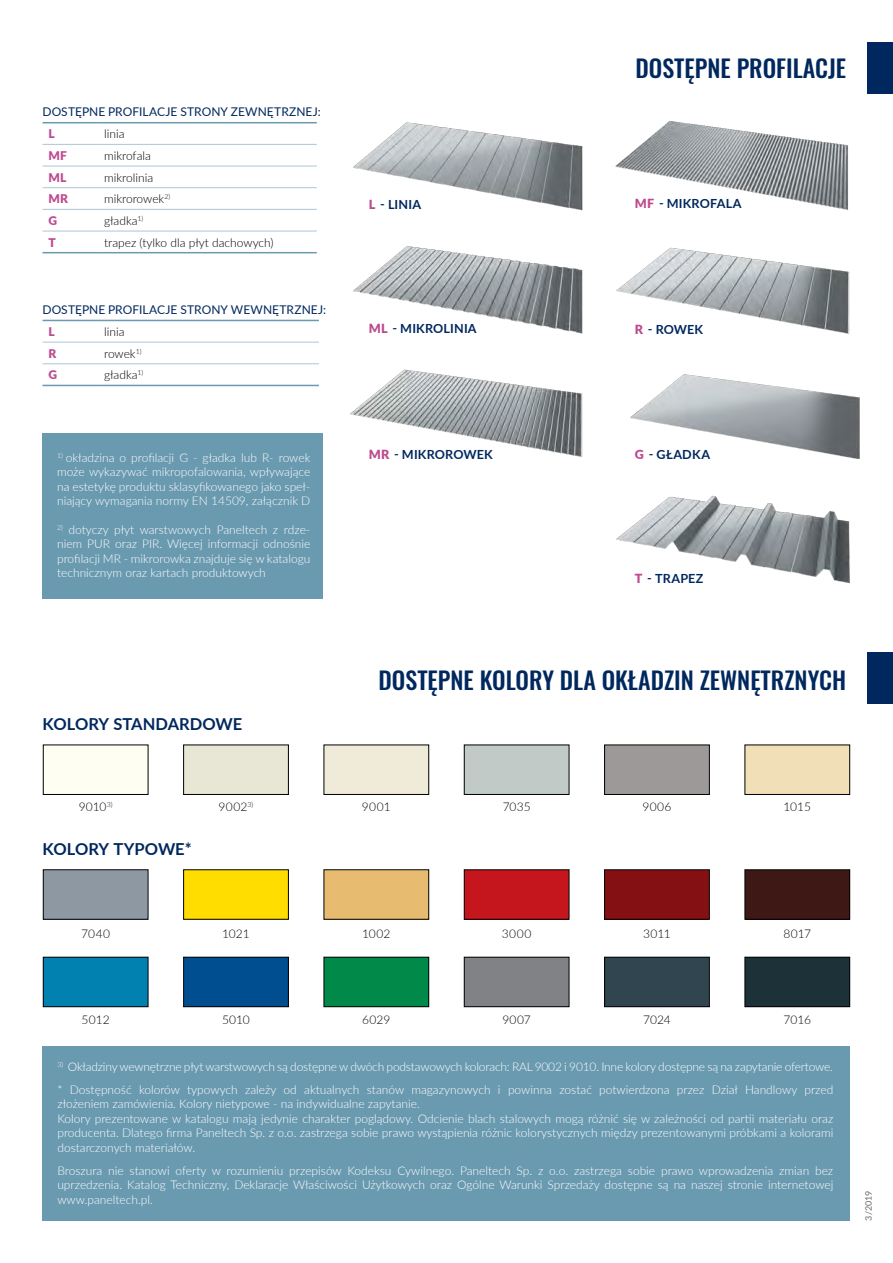
<style>
.page{position:relative;width:893px;height:1263px;background:#fff}
.page>*{position:absolute;margin:0;border:0;box-sizing:border-box;transform-origin:0 0}
.t1{font:500 24px "Oswald";color:#00285e}
.t2{font:700 16.5px "Lato";color:#00285e}
.t3{font:700 12.6px "Lato";letter-spacing:.015em;color:#00285e}
.t4{font:300 12px/14.4px "Lato";color:#fff;text-align:justify}
.t5{font:300 12px "Lato";color:#000}
.t6{font:12px "Lato";letter-spacing:.005em;color:#00285e}
.t7{font:900 12px "Lato";color:#be4b8f}
.t8{font:9px "Lato";color:#6d6e71}
.s1{font-weight:900;color:#be4b8f}
</style>
<div class="page">
<div style="left:867px;top:43px;width:26px;height:51px;background:#00285e"></div>
<div style="left:867px;top:653px;width:26px;height:51px;background:#00285e"></div>
<img style="left:616px;top:247px;width:234px;height:87px">
<img style="left:353px;top:246px;width:230px;height:88px">
<img style="left:630px;top:374px;width:230px;height:85px">
<img style="left:350px;top:369px;width:233px;height:89px">
<img style="left:353px;top:122px;width:230px;height:89px">
<img style="left:615px;top:121px;width:233px;height:89px">
<img style="left:616px;top:495px;width:234px;height:89px">
<hr style="left:43px;top:122px;width:55px;height:1px;background:#6a9ab0">
<hr style="left:98px;top:122px;width:219px;height:1px;background:#6a9ab0">
<hr style="left:43px;top:252px;width:55px;height:1px;background:#6a9ab0">
<hr style="left:98px;top:252px;width:219px;height:1px;background:#6a9ab0">
<hr style="left:43px;top:144px;width:55px;height:1px;background:#abc7d6">
<hr style="left:98px;top:144px;width:219px;height:1px;background:#abc7d6">
<hr style="left:43px;top:166px;width:55px;height:1px;background:#abc7d6">
<hr style="left:98px;top:166px;width:219px;height:1px;background:#abc7d6">
<hr style="left:43px;top:187px;width:55px;height:1px;background:#abc7d6">
<hr style="left:98px;top:187px;width:219px;height:1px;background:#abc7d6">
<hr style="left:43px;top:209px;width:55px;height:1px;background:#abc7d6">
<hr style="left:98px;top:209px;width:219px;height:1px;background:#abc7d6">
<hr style="left:43px;top:231px;width:55px;height:1px;background:#abc7d6">
<hr style="left:98px;top:231px;width:219px;height:1px;background:#abc7d6">
<hr style="left:43px;top:342px;width:55px;height:1px;background:#abc7d6">
<hr style="left:98px;top:342px;width:221px;height:1px;background:#abc7d6">
<hr style="left:43px;top:363px;width:55px;height:1px;background:#abc7d6">
<hr style="left:98px;top:363px;width:221px;height:1px;background:#abc7d6">
<hr style="left:43px;top:320px;width:55px;height:1px;background:#6a9ab0">
<hr style="left:98px;top:320px;width:221px;height:1px;background:#6a9ab0">
<hr style="left:43px;top:385px;width:55px;height:1px;background:#6a9ab0">
<hr style="left:98px;top:385px;width:221px;height:1px;background:#6a9ab0">
<div style="left:43px;top:433px;width:280px;height:165px;background:#6a9ab0"></div>
<div style="left:43px;top:745px;width:105px;height:49px;background:#fffef2"></div>
<div style="left:43px;top:744px;width:105px;height:51px;border:1px solid #000"></div>
<div style="left:184px;top:745px;width:104px;height:49px;background:#e8e6d4"></div>
<div style="left:183px;top:744px;width:106px;height:51px;border:1px solid #000"></div>
<div style="left:324px;top:745px;width:105px;height:49px;background:#f0ead8"></div>
<div style="left:324px;top:744px;width:105px;height:51px;border:1px solid #000"></div>
<div style="left:464px;top:745px;width:105px;height:49px;background:#c1cac7"></div>
<div style="left:464px;top:744px;width:105px;height:51px;border:1px solid #000"></div>
<div style="left:605px;top:745px;width:104px;height:49px;background:#9c9998"></div>
<div style="left:604px;top:744px;width:106px;height:51px;border:1px solid #000"></div>
<div style="left:745px;top:745px;width:105px;height:49px;background:#f1dfb8"></div>
<div style="left:744px;top:744px;width:106px;height:51px;border:1px solid #000"></div>
<div style="left:43px;top:870px;width:105px;height:49px;background:#8e98a3"></div>
<div style="left:43px;top:869px;width:105px;height:51px;border:1px solid #000"></div>
<div style="left:184px;top:870px;width:104px;height:49px;background:#fd0"></div>
<div style="left:183px;top:869px;width:106px;height:51px;border:1px solid #000"></div>
<div style="left:324px;top:870px;width:105px;height:49px;background:#e7bc70"></div>
<div style="left:324px;top:869px;width:105px;height:51px;border:1px solid #000"></div>
<div style="left:464px;top:870px;width:105px;height:49px;background:#c4161c"></div>
<div style="left:464px;top:869px;width:105px;height:51px;border:1px solid #000"></div>
<div style="left:605px;top:870px;width:104px;height:49px;background:#851013"></div>
<div style="left:604px;top:869px;width:106px;height:51px;border:1px solid #000"></div>
<div style="left:745px;top:870px;width:105px;height:49px;background:#3e1815"></div>
<div style="left:744px;top:869px;width:106px;height:51px;border:1px solid #000"></div>
<div style="left:43px;top:957px;width:105px;height:50px;background:#0081b0"></div>
<div style="left:43px;top:957px;width:105px;height:50px;border:1px solid #000"></div>
<div style="left:184px;top:957px;width:104px;height:50px;background:#004e90"></div>
<div style="left:183px;top:957px;width:106px;height:50px;border:1px solid #000"></div>
<div style="left:324px;top:957px;width:105px;height:50px;background:#008948"></div>
<div style="left:324px;top:957px;width:105px;height:50px;border:1px solid #000"></div>
<div style="left:464px;top:957px;width:105px;height:50px;background:#808285"></div>
<div style="left:464px;top:957px;width:105px;height:50px;border:1px solid #000"></div>
<div style="left:605px;top:957px;width:104px;height:50px;background:#314550"></div>
<div style="left:604px;top:957px;width:106px;height:50px;border:1px solid #000"></div>
<div style="left:745px;top:957px;width:105px;height:50px;background:#1c3238"></div>
<div style="left:744px;top:957px;width:106px;height:50px;border:1px solid #000"></div>
<div style="left:43px;top:1046px;width:807px;height:175px;background:#6a9ab0"></div>
<p class="t6" style="left:43px;top:103px;width:280px">DOSTĘPNE PROFILACJE STRONY ZEWNĘTRZNEJ:</p>
<p class="t7" style="left:49px;top:125px;width:8px">L</p>
<p class="t5" style="left:104px;top:126px;width:22px">linia</p>
<p class="t7" style="left:49px;top:147px;width:20px">MF</p>
<p class="t5" style="left:104px;top:147px;width:48px">mikrofala</p>
<p class="t7" style="left:49px;top:168px;width:19px">ML</p>
<p class="t5" style="left:104px;top:169px;width:51px">mikrolinia</p>
<p class="t7" style="left:49px;top:190px;width:21px">MR</p>
<p class="t5" style="left:104px;top:191px;width:68px">mikrorowek<sup>2)</sup></p>
<p class="t7" style="left:49px;top:212px;width:10px">G</p>
<p class="t5" style="left:104px;top:212px;width:41px">gładka<sup>1)</sup></p>
<p class="t7" style="left:49px;top:233px;width:9px">T</p>
<p class="t5" style="left:104px;top:234px;width:171px">trapez (tylko dla płyt dachowych)</p>
<p class="t6" style="left:43px;top:301px;width:285px">DOSTĘPNE PROFILACJE STRONY WEWNĘTRZNEJ:</p>
<p class="t7" style="left:49px;top:323px;width:8px">L</p>
<p class="t5" style="left:104px;top:323px;width:22px">linia</p>
<p class="t7" style="left:49px;top:344px;width:9px">R</p>
<p class="t5" style="left:104px;top:345px;width:39px">rowek<sup>1)</sup></p>
<p class="t7" style="left:49px;top:366px;width:10px">G</p>
<p class="t5" style="left:104px;top:367px;width:41px">gładka<sup>1)</sup></p>
<p class="t4" style="left:57px;top:450px;width:255px"><sup>1)</sup> okładzina o profilacji G - gładka lub R- rowek może wykazywać mikropofalowania, wpływające na estetykę produktu sklasyfikowanego jako speł&shy;niający wymagania normy EN 14509, załącznik D</p>
<p class="t4" style="left:57px;top:522px;width:255px"><sup>2)</sup> dotyczy płyt warstwowych Paneltech z rdze&shy;niem PUR oraz PIR. Więcej informacji odnośnie profilacji MR - mikrorowka znajduje się w katalogu technicznym oraz kartach produktowych</p>
<h1 class="t1" style="left:635px;top:56px;width:212px">DOSTĘPNE PROFILACJE</h1>
<p class="t3" style="left:369px;top:195px;width:54px"><span class="s1">L</span> - LINIA</p>
<p class="t3" style="left:635px;top:194px;width:108px"><span class="s1">MF</span> - MIKROFALA</p>
<p class="t3" style="left:369px;top:319px;width:109px"><span class="s1">ML</span> - MIKROLINIA</p>
<p class="t3" style="left:635px;top:321px;width:70px"><span class="s1">R</span> - ROWEK</p>
<p class="t3" style="left:369px;top:445px;width:125px"><span class="s1">MR</span> - MIKROROWEK</p>
<p class="t3" style="left:635px;top:445px;width:77px"><span class="s1">G</span> - GŁADKA</p>
<p class="t3" style="left:635px;top:569px;width:70px"><span class="s1">T</span> - TRAPEZ</p>
<h2 class="t2" style="left:43px;top:712px;width:201px">KOLORY ST ANDARDOWE</h2>
<h1 class="t1" style="left:379px;top:667px;width:371px">DOSTĘPNE KOLORY DLA OKŁADZIN ZEWNĘTR</h1>
<h1 class="t1" style="left:784px;top:667px;width:63px">ZNYCH</h1>
<p class="t5" style="left:79px;top:798px;width:35px">9010<sup>3)</sup></p>
<p class="t5" style="left:219px;top:798px;width:36px">9002<sup>3)</sup></p>
<p class="t5" style="left:362px;top:798px;width:30px">9001</p>
<p class="t5" style="left:503px;top:798px;width:29px">7035</p>
<p class="t5" style="left:642px;top:798px;width:30px">9006</p>
<p class="t5" style="left:783px;top:798px;width:29px">1015</p>
<h2 class="t2" style="left:43px;top:837px;width:151px">KOLORY TYPOWE*</h2>
<p class="t5" style="left:81px;top:925px;width:30px">7040</p>
<p class="t5" style="left:222px;top:925px;width:29px">1021</p>
<p class="t5" style="left:362px;top:925px;width:30px">1002</p>
<p class="t5" style="left:502px;top:925px;width:31px">3000</p>
<p class="t5" style="left:643px;top:925px;width:29px">3011</p>
<p class="t5" style="left:783px;top:925px;width:29px">8017</p>
<p class="t5" style="left:82px;top:1011px;width:30px">5012</p>
<p class="t5" style="left:222px;top:1011px;width:29px">5010</p>
<p class="t5" style="left:362px;top:1011px;width:30px">6029</p>
<p class="t5" style="left:502px;top:1011px;width:30px">9007</p>
<p class="t5" style="left:643px;top:1011px;width:29px">7024</p>
<p class="t5" style="left:783px;top:1011px;width:29px">7016</p>
<p class="t4" style="left:57px;top:1054px;width:777px;line-height:23.4px"><sup>3)</sup> Okładziny wewnętrzne płyt warstwowych są dostępne w dwóch podstawowych kolorach: RAL 9002 i 9010. Inne kolory dostępne są na zapytanie ofertowe. * Dostępność kolorów typowych zależy od aktualnych stanów magazynowych i powinna zostać potwierdzona przez Dział Handlowy przed</p>
<p class="t4" style="left:57px;top:1096px;width:777px;text-align:left">złożeniem zamówienia. Kolory nietypowe - na indywidualne zapytanie.<br>Kolory prezentowane w katalogu mają jedynie charakter poglądowy. Odcienie blach stalowych mogą różnić się w zależności od partii materiału oraz producenta. Dlatego firma Paneltech Sp. z o.o. zastrzega sobie prawo wystąpienia różnic kolorystycznych między prezentowanymi próbkami a kolorami dostarczonych materiałów.</p>
<p class="t4" style="left:57px;top:1163px;width:777px">Broszura nie stanowi oferty w rozumieniu przepisów Kodeksu Cywilnego. Paneltech Sp. z o.o. zastrzega sobie prawo wprowadzenia zmian bez uprzedzenia. Katalog Techniczny, Deklaracje Właściwości Użytkowych oraz Ogólne Warunki Sprzedaży dostępne są na naszej stronie internetowej www.paneltech.pl.</p>
<p class="t8" style="left:862px;top:1221px;width:32px;rotate:-90deg">3/2019</p>
</div>
